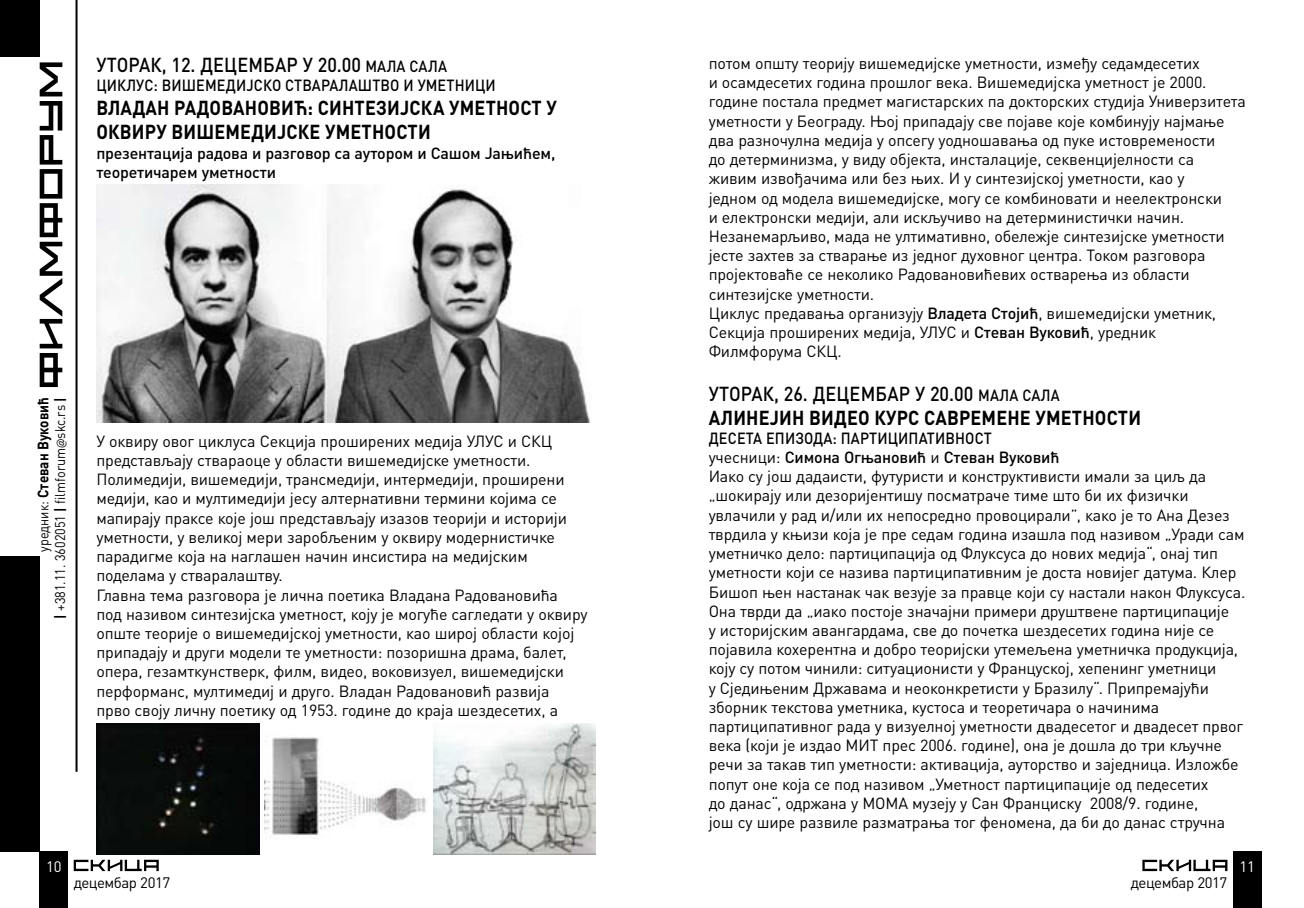
<style>
.page{position:relative;width:1304px;height:908px;background:#fff}
.page>*{position:absolute;margin:0;border:0;box-sizing:border-box;transform-origin:0 0}
.t1{font:700 20px "DIN Pro";letter-spacing:.115em;color:#000;scale:.9 1}
.t2{font:500 20px/24px "DIN Pro";letter-spacing:.005em;color:#000;scale:.9 1}
.t3{font:16px/19.2px "DIN Pro";letter-spacing:-.01em;color:#000}
.t4{font:500 16px/19.2px "DIN Pro";letter-spacing:-.01em;color:#000}
.t5{font:500 16px "DIN Pro";letter-spacing:.01em;color:#000;scale:.9 1}
.t6{font:500 16px "DIN Pro";letter-spacing:-.01em;color:#000;scale:.9 1}
.t7{font:15px "DIN Pro";letter-spacing:-.03em;color:#000}
.t8{font:700 15px "DIN Pro";color:#000;scale:.9 1}
.t9{font:15px "DIN Pro";color:#fff}
.t10{font:14px "DIN Pro";color:#000;scale:.9 1}
.s1{font-size:16px}
.s2{font-weight:400;font-size:14px}
.s3{font-weight:700}
.s4{font-family:"Myriad Pro"}
.s5{font-weight:500}
</style>
<div class="page">
<div style="left:40px;top:850px;width:28px;height:57px;background:#000"></div>
<svg style="left:74px;top:859px;width:85px;height:11px"></svg>
<div style="left:1233px;top:850px;width:28px;height:57px;background:#000"></div>
<svg style="left:1142px;top:859px;width:85px;height:11px"></svg>
<div style="left:0;top:556px;width:40px;height:294px;background:#000"></div>
<div style="left:0;top:0;width:40px;height:57px;background:#000"></div>
<hr style="left:76px;top:0;width:2px;height:771px;background:#000">
<svg style="left:40px;top:62px;width:22px;height:325px"></svg>
<div style="left:96px;top:723px;width:164px;height:131px;background:#080c0a"></div>
<img style="left:265px;top:737px;width:161px;height:100px">
<img style="left:433px;top:723px;width:163px;height:131px">
<img style="left:96px;top:184px;width:494px;height:238px">
<p class="t2" style="left:96px;top:51px;width:391px">уто рак, 12. децембар у 20.00 <span class="s1">мала сала</span></p>
<p class="t5" style="left:96px;top:72px;width:303px">Циклус: Виш емедиј ско стваралаштво</p>
<p class="t6" style="left:403px;top:72px;width:104px">и уметници</p>
<p class="t1" style="left:96px;top:91px;width:179px">Владан Радованов</p>
<p class="t1" style="left:281px;top:91px;width:81px">ић: Синтез</p>
<p class="t1" style="left:387px;top:91px;width:83px">ијс ка уметност</p>
<p class="t1" style="left:547px;top:91px;width:11px">у</p>
<p class="t1" style="left:96px;top:115px;width:127px">оквиру вишемед</p>
<p class="t1" style="left:264px;top:115px;width:82px">ијске уметност</p>
<p class="t1" style="left:418px;top:115px;width:16px">и</p>
<p class="t4" style="left:96px;top:141px;width:460px">презентација радова и разговор са аутором и Сашом Јањићем, теоретичарем уметности</p>
<p class="t8" style="left:30px;top:551px;width:173px;rotate:-90deg"><span class="s2">уредник:</span> Стеван Вуковић</p>
<p class="t10" style="left:49px;top:618px;width:247px;rotate:-90deg"><span class="s3">|</span> +381.11. 3602051 <span class="s3">|</span> filmforum<span class="s4">@</span>skc.rs <span class="s3">|</span></p>
<p class="t3" style="left:96px;top:429px;width:493px">У оквиру овог циклуса Секција проширених медија УЛУС и СКЦ представљају ствараоце у области вишемедијске уметности.<br>Полимедији, вишемедији, трансмедији, интермедији, проширени медији, као и мултимедији јесу алтернативни термини којима се мапирају праксе које још представљају изазов теорији и историји уметности, у великој мери заробљеним у оквиру модернистичке парадигме која на наглашен начин инсистира на медијским поделама у стваралаштву.<br>Главна тема разговора је лична поетика Владана Радовановића под називом синтезијска уметност, коју је могуће сагледати у оквиру опште теорије о вишемедијској уметности, као широј области којој припадају и други модели те уметности: позоришна драма, балет, опера, гезамткунстверк, филм, видео, воковизуел, вишемедијски перформанс, мултимедиј и друго. Владан Радовановић развија прво своју личну поетику од 1953. године до краја шездесетих, а</p>
<p class="t9" style="left:46px;top:853px;width:17px">10</p>
<p class="t7" style="left:74px;top:870px;width:98px">децембар 2017</p>
<p class="t3" style="left:709px;top:52px;width:539px">потом општу теорију вишемедијске уметности, између седамдесетих<br>и осамдесетих година прошлог века. Вишемедијска уметност је 2000. године постала предмет магистарских па докторских студија Универзитета уметности у Београду. Њој припадају све појаве које комбинују најмање два разночулна медија у опсегу уодношавања од пуке истовремености<br>до детерминизма, у виду објекта, инсталације, секвенцијелности са живим извођачима или без њих. И у синтезијској уметности, као у<br>једном од модела вишемедијске, могу се комбиновати и неелектронски<br>и електронски медији, али искључиво на детерминистички начин.<br>Незанемарљиво, мада не ултимативно, обележје синтезијске уметности јесте захтев за стварање из једног духовног центра. Током разговора пројектоваће се неколико Радовановићевих остварења из области синтезијске уметности.<br>Циклус предавања организују <span class="s5">Владета Стојић</span>, вишемедијски уметник, Секција проширених медија, УЛУС и <span class="s5">Стеван Вуковић</span>, уредник Филмфорума СКЦ.</p>
<p class="t2" style="left:709px;top:379px;width:392px">уто рак, 26. децембар у 20.00 <span class="s1">мала сала<br></span><span class="s3">Алинејин видео</span></p>
<p class="t1" style="left:874px;top:400px;width:27px">курс</p>
<p class="t1" style="left:924px;top:400px;width:40px">савремене</p>
<p class="t1" style="left:1036px;top:400px;width:14px">уметност</p>
<p class="t1" style="left:1128px;top:400px;width:16px">и</p>
<p class="t5" style="left:709px;top:425px;width:275px">Десета еп изода: Партиципативно</p>
<p class="t3" style="left:709px;top:426px;width:538px;text-indent:266px"><span class="s5">ст<br></span>учесници: <span class="s5">Симона Огњановић</span> и <span class="s5">Стеван Вуковић<br></span>Иако су још дадаисти, футуристи и конструктивисти имали за циљ да „шокирају или дезоријентишу посматраче тиме што би их физички увлачили у рад и/или их непосредно провоцирали”, како је то Ана Дезез тврдила у књизи која је пре седам година изашла под називом „Уради сам уметничко дело: партиципација од Флуксуса до нових медија“, онај тип уметности који се назива партиципативним је доста новијег датума. Клер Бишоп њен настанак чак везује за правце који су настали након Флуксуса.<br>Она тврди да „иако постоје значајни примери друштвене партиципације<br>у историјским авангардама, све до почетка шездесетих година није се појавила кохерентна и добро теоријски утемељена уметничка продукција, коју су потом чинили: ситуaционисти у Француској, хепенинг уметници<br>у Сједињеним Државама и неоконкретисти у Бразилу“. Припремајући зборник текстова уметника, кустоса и теоретичара о начинима партиципативног рада у визуелној уметности двадесетог и двадесет првог века (који је издао МИТ прес 2006. године), она је дошла до три кључне речи за такав тип уметности: активација, ауторство и заједница. Изложбе попут оне која се под називом „Уметност партиципације од педесетих<br>до данас“, одржана у МОМА музеју у Сан Франциску 2008/9. године,<br>још су шире развиле разматрања тог феномена, да би до данас стручна</p>
<p class="t7" style="left:1131px;top:870px;width:98px">децембар 2017</p>
<p class="t9" style="left:1239px;top:853px;width:17px">11</p>
</div>
